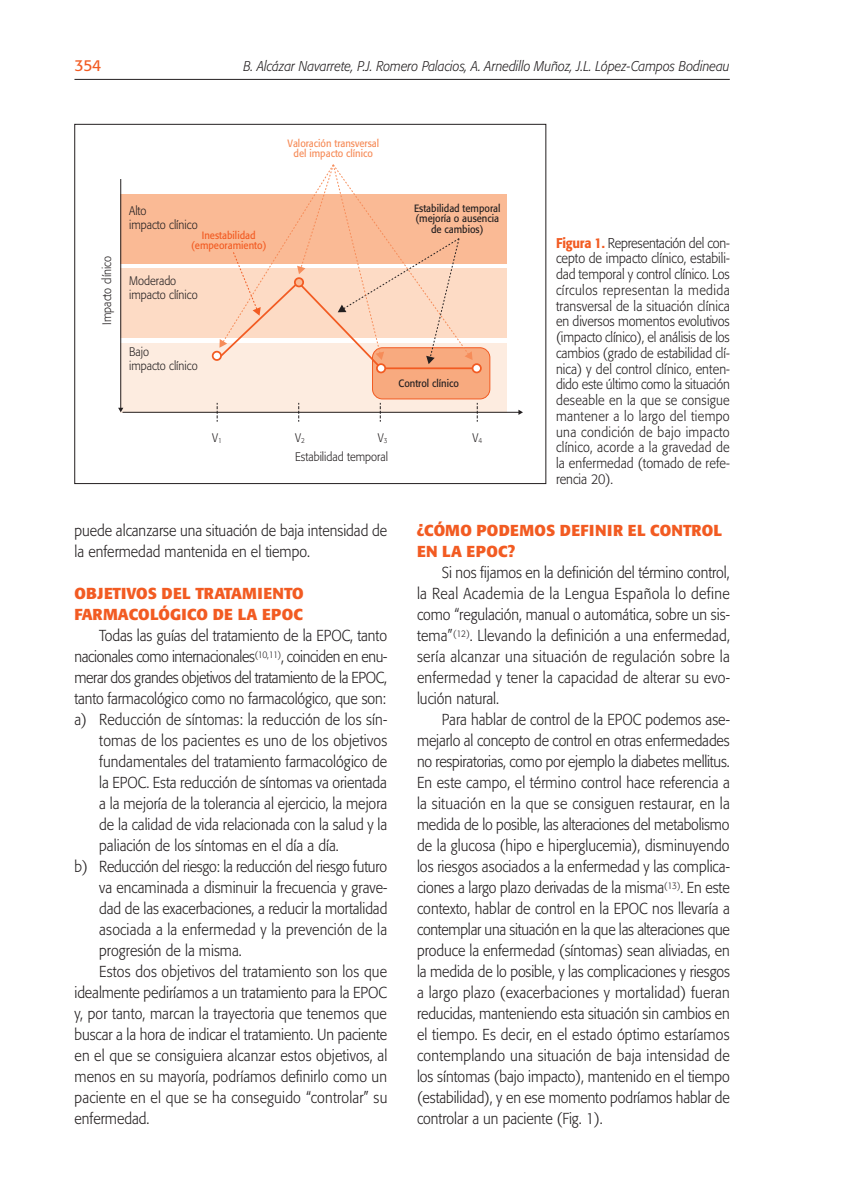
<style>
.page{position:relative;width:844px;height:1191px;background:#fff}
.page>*{position:absolute;margin:0;border:0;box-sizing:border-box;transform-origin:0 0}
.t1{font:300 15.75px/21px "Formata";color:#231f20;text-align:justify;scale:.9 1}
.t2{font:300 15.75px "Formata";letter-spacing:-.025em;color:#231f20;scale:.9 1}
.t3{font:700 15.75px "Formata";letter-spacing:.02em;color:#f25b22}
.t4{font:15.75px "Formata";color:#f25b22}
.t5{font:300 14px/15.8px "Formata";letter-spacing:.005em;color:#231f20;text-align:justify;scale:.9 1}
.t6{font:italic 300 14px "Formata";color:#231f20;scale:.9 1}
.t7{font:300 12.25px/14px "Formata";color:#231f20;scale:.9 1}
.t8{font:10.5px/10.5px "Formata";color:#231f20;text-align:center;scale:.9 1}
.t9{font:10.5px/10.5px "Formata";color:#f68c59;text-align:center;scale:.9 1}
.t10{font:10.5px/10.5px "Formata";color:#f25b22;text-align:center;scale:.9 1}
.s1{font-weight:500;color:#f25b22}
</style>
<div class="page">
<hr style="left:74px;top:79px;width:655px;height:1px;background:#231f20">
<div style="left:121px;top:343px;width:386px;height:69px;background:#fdece0"></div>
<div style="left:121px;top:268px;width:386px;height:70px;background:#fddbc5"></div>
<div style="left:121px;top:194px;width:386px;height:70px;background:#faba95"></div>
<hr style="left:120px;top:179px;width:1px;height:229px;background:#231f20">
<svg style="left:118px;top:408px;width:5px;height:4px"></svg>
<hr style="left:122px;top:412px;width:397px;height:1px;background:#231f20">
<svg style="left:518px;top:410px;width:5px;height:5px"></svg>
<svg style="left:217px;top:403px;width:1px;height:19px"></svg>
<svg style="left:298px;top:403px;width:1px;height:19px"></svg>
<svg style="left:380px;top:403px;width:1px;height:19px"></svg>
<svg style="left:477px;top:403px;width:1px;height:19px"></svg>
<div style="left:372px;top:348px;width:117px;height:51px;background:#f8aa7f;border-radius:10px"></div>
<div style="left:372px;top:347px;width:118px;height:52px;border:1px solid #f25b22;border-radius:10px"></div>
<div style="left:213px;top:352px;width:8px;height:8px;background:#fff;border-radius:50%"></div>
<div style="left:212px;top:351px;width:10px;height:10px;border:2px solid #f25b22;border-radius:50%"></div>
<div style="left:376px;top:363px;width:10px;height:10px;border:2px solid #f25b22;border-radius:50%"></div>
<div style="left:471px;top:363px;width:10px;height:10px;border:2px solid #f25b22;border-radius:50%"></div>
<svg style="left:218px;top:164px;width:260px;height:206px"></svg>
<p class="t4" style="left:74px;top:56px;width:28px">354</p>
<p class="t6" style="left:243px;top:58px;width:542px">B. Alcázar Navarrete, P.J. Romero Palacios, A. Arnedillo Muñoz, J.L. López-Campos Bodineau</p>
<p class="t7" style="left:100px;top:325px;width:78px;rotate:-90deg">Impacto clínico</p>
<p class="t7" style="left:129px;top:203px;width:78px">Alto<br>impacto clínico</p>
<p class="t10" style="left:191px;top:230px;width:85px">Inestabilidad (empeoramiento)</p>
<p class="t7" style="left:129px;top:274px;width:78px">Moderado impacto clínico</p>
<p class="t7" style="left:129px;top:345px;width:78px">Bajo<br>impacto clínico</p>
<p class="t9" style="left:287px;top:138px;width:103px">Valoración transversal del impacto clínico</p>
<p class="t8" style="left:414px;top:203px;width:98px">Estabilidad temporal (mejoría o ausencia de cambios)</p>
<p class="t8" style="left:398px;top:377px;width:69px">Control clínico</p>
<p class="t7" style="left:212px;top:430px;width:12px">V<sub>1</sub></p>
<p class="t7" style="left:295px;top:430px;width:12px">V<sub>2</sub></p>
<p class="t7" style="left:378px;top:430px;width:12px">V<sub>3</sub></p>
<p class="t7" style="left:472px;top:430px;width:12px">V<sub>4</sub></p>
<p class="t7" style="left:295px;top:450px;width:105px">Estabilidad temporal</p>
<p class="t5" style="left:556px;top:235px;width:195px"><span class="s1">Figura 1.</span> Representación del con&shy;cepto de impacto clínico, estabili&shy;dad temporal y control clínico. Los círculos representan la medida transversal de la situación clínica en diversos momentos evolutivos (impacto clínico), el análisis de los cambios (grado de estabilidad clí&shy;nica) y del control clínico, enten&shy;dido este último como la situación deseable en la que se consigue mantener a lo largo del tiempo una condición de bajo impacto clínico, acorde a la gravedad de la enfermedad (tomado de refe&shy;rencia 20).</p>
<p class="t1" style="left:74px;top:520px;width:349px">puede alcanzarse una situación de baja intensidad de la enfermedad mantenida en el tiempo.</p>
<p class="t3" style="left:74px;top:583px;width:63px">OBJETIVOS</p>
<p class="t3" style="left:161px;top:583px;width:11px">DEL</p>
<p class="t3" style="left:195px;top:583px;width:12px">TRATAM</p>
<p class="t3" style="left:257px;top:583px;width:17px">IENTO</p>
<p class="t3" style="left:74px;top:604px;width:12px">FARMACOLÓG</p>
<p class="t3" style="left:181px;top:604px;width:112px">ICO DE LA EPOC</p>
<p class="t1" style="left:99px;top:625px;width:321px">Todas las guías del tratamiento de la EPOC, tanto</p>
<p class="t2" style="left:74px;top:647px;width:349px">nacionales como internacionales<sup>(10,11)</sup>, coinciden en enu-</p>
<p class="t2" style="left:74px;top:668px;width:348px">merar dos grandes objetivos del tratamiento de la EPOC,</p>
<p class="t1" style="left:74px;top:688px;width:347px">tanto farmacológico como no farmacológico, que son:</p>
<p class="t1" style="left:74px;top:709px;width:349px">a) Reducción de síntomas: la reducción de los sín-</p>
<p class="t1" style="left:99px;top:730px;width:321px">tomas de los pacientes es uno de los objetivos</p>
<p class="t1" style="left:99px;top:751px;width:321px">fundamentales del tratamiento farmacológico de</p>
<p class="t1" style="left:99px;top:772px;width:321px">la EPOC. Esta reducción de síntomas va orientada</p>
<p class="t1" style="left:99px;top:793px;width:321px">a la mejoría de la tolerancia al ejercicio, la mejora</p>
<p class="t1" style="left:99px;top:814px;width:321px">de la calidad de vida relacionada con la salud y la</p>
<p class="t1" style="left:99px;top:835px;width:267px">paliación de los síntomas en el día a día.</p>
<p class="t1" style="left:74px;top:856px;width:349px">b) Reducción del riesgo: la reducción del riesgo futuro</p>
<p class="t1" style="left:99px;top:877px;width:321px">va encaminada a disminuir la frecuencia y grave-</p>
<p class="t1" style="left:99px;top:898px;width:321px">dad de las exacerbaciones, a reducir la mortalidad</p>
<p class="t1" style="left:99px;top:919px;width:321px">asociada a la enfermedad y la prevención de la</p>
<p class="t1" style="left:99px;top:940px;width:160px">progresión de la misma.</p>
<p class="t1" style="left:99px;top:961px;width:321px">Estos dos objetivos del tratamiento son los que</p>
<p class="t1" style="left:74px;top:982px;width:348px">idealmente pediríamos a un tratamiento para la EPOC</p>
<p class="t1" style="left:74px;top:1003px;width:348px">y, por tanto, marcan la trayectoria que tenemos que</p>
<p class="t1" style="left:74px;top:1024px;width:349px">buscar a la hora de indicar el tratamiento. Un paciente</p>
<p class="t1" style="left:74px;top:1045px;width:349px">en el que se consiguiera alcanzar estos objetivos, al</p>
<p class="t1" style="left:74px;top:1066px;width:349px">menos en su mayoría, podríamos definirlo como un</p>
<p class="t1" style="left:74px;top:1087px;width:349px">paciente en el que se ha conseguido “controlar” su</p>
<p class="t1" style="left:74px;top:1108px;width:85px">enfermedad.</p>
<p class="t3" style="left:417px;top:520px;width:20px">¿CÓMO</p>
<p class="t3" style="left:476px;top:520px;width:23px">PODEMOS</p>
<p class="t3" style="left:559px;top:520px;width:11px">DEF</p>
<p class="t3" style="left:589px;top:520px;width:73px">INIR EL CONTROL</p>
<p class="t3" style="left:417px;top:541px;width:99px">EN LA EPOC?</p>
<p class="t1" style="left:417px;top:562px;width:349px;text-indent:25px">Si nos fijamos en la definición del término control, la Real Academia de la Lengua Española lo define como “regulación, manual o automática, sobre un sis&shy;tema”<sup>(12)</sup>. Llevando la definición a una enfermedad, sería alcanzar una situación de regulación sobre la enfermedad y tener la capacidad de alterar su evo&shy;lución natural.</p>
<p class="t1" style="left:417px;top:709px;width:349px;text-indent:25px">Para hablar de control de la EPOC podemos ase&shy;mejarlo al concepto de control en otras enfermedades no respiratorias, como por ejemplo la diabetes mellitus.<br>En este campo, el término control hace referencia a la situación en la que se consiguen restaurar, en la medida de lo posible, las alteraciones del metabolismo de la glucosa (hipo e hiperglucemia), disminuyendo los riesgos asociados a la enfermedad y las complica&shy;ciones a largo plazo derivadas de la misma<sup>(13)</sup>. En este contexto, hablar de control en la EPOC nos llevaría a contemplar una situación en la que las alteraciones que produce la enfermedad (síntomas) sean aliviadas, en la medida de lo posible, y las complicaciones y riesgos a largo plazo (exacerbaciones y mortalidad) fueran reducidas, manteniendo esta situación sin cambios en el tiempo. Es decir, en el estado óptimo estaríamos contemplando una situación de baja intensidad de los síntomas (bajo impacto), mantenido en el tiempo (estabilidad), y en ese momento podríamos hablar de controlar a un paciente (Fig. 1).</p>
</div>
